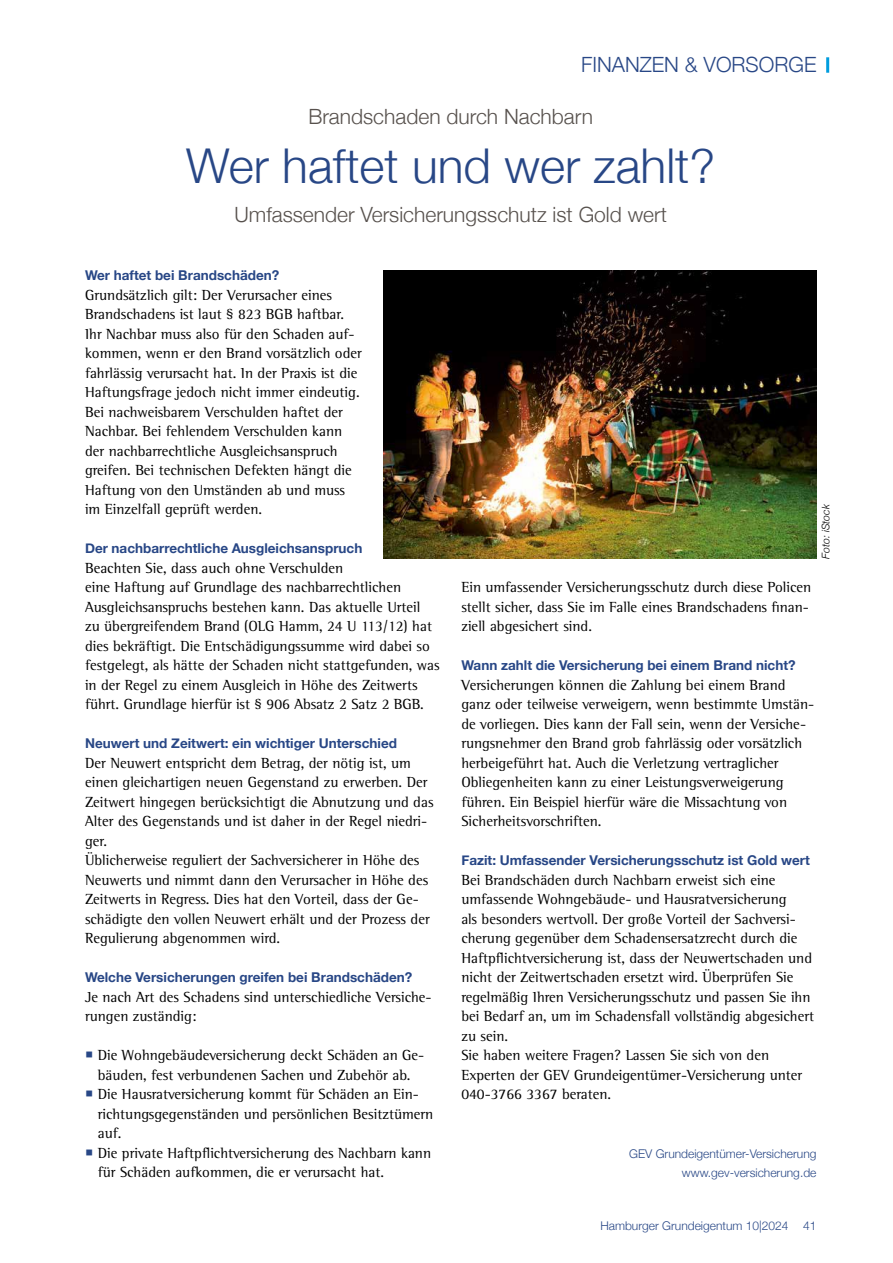
<style>
.page{position:relative;width:893px;height:1263px;background:#fff}
.page>*{position:absolute;margin:0;border:0;box-sizing:border-box;transform-origin:0 0}
.t1{font:300 48px "Helvetica Neue";color:#284786}
.t2{font:300 21px "Helvetica Neue";color:#57514d}
.t3{font:300 21px "Helvetica Neue";color:#284786}
.t4{font:15px/19.5px "Rotis Semi Serif Std";color:#000}
.t5{font:700 13.5px "Helvetica Neue";color:#284786}
.t6{font:300 12px/19.5px "Helvetica Neue";color:#284786;text-align:right}
.t7{font:italic 300 10.5px "Helvetica Neue";color:#000}
</style>
<div class="page">
<hr style="left:826px;top:57px;width:3px;height:16px;background:#009dde">
<img style="left:384px;top:270px;width:432px;height:288px">
<h2 class="t3" style="left:581px;top:48px;width:237px">FINANZEN &amp; VORSORGE</h2>
<h2 class="t2" style="left:308px;top:100px;width:286px">Brandschaden durch Nachbarn</h2>
<h1 class="t1" style="left:186px;top:127px;width:531px">Wer haftet und wer zahlt?</h1>
<h2 class="t2" style="left:234px;top:197px;width:434px">Umfassender Versicherungsschutz ist Gold wert</h2>
<p class="t5" style="left:85px;top:265px;width:196px">Wer haftet bei Brandschäden?</p>
<p class="t4" style="left:85px;top:285px;width:278px">Grundsätzlich gilt: Der Verursacher eines Brandschadens ist laut § 823 BGB haftbar.<br>Ihr Nachbar muss also für den Schaden auf&shy;kommen, wenn er den Brand vorsätzlich oder fahrlässig verursacht hat. In der Praxis ist die Haftungsfrage jedoch nicht immer eindeutig.<br>Bei nachweisbarem Verschulden haftet der Nachbar. Bei fehlendem Verschulden kann der nachbarrechtliche Ausgleichsanspruch greifen. Bei technischen Defekten hängt die Haftung von den Umständen ab und muss im Einzelfall geprüft werden.</p>
<p class="t5" style="left:85px;top:538px;width:279px">Der nachbarrechtliche Ausgleichsanspruch</p>
<p class="t4" style="left:85px;top:558px;width:356px">Beachten Sie, dass auch ohne Verschulden<br>eine Haftung auf Grundlage des nachbarrechtlichen Ausgleichsanspruchs bestehen kann. Das aktuelle Urteil<br>zu übergreifendem Brand (OLG Hamm, 24 U 113/12) hat dies bekräftigt. Die Entschädigungssumme wird dabei so festgelegt, als hätte der Schaden nicht stattgefunden, was in der Regel zu einem Ausgleich in Höhe des Zeitwerts führt. Grundlage hierfür ist § 906 Absatz 2 Satz 2 BGB.</p>
<p class="t5" style="left:85px;top:733px;width:313px">Neuwert und Zeitwert: ein wichtiger Unterschied</p>
<p class="t4" style="left:85px;top:753px;width:350px">Der Neuwert entspricht dem Betrag, der nötig ist, um einen gleichartigen neuen Gegenstand zu erwerben. Der Zeitwert hingegen berücksichtigt die Abnutzung und das Alter des Gegenstands und ist daher in der Regel niedri&shy;ger.<br>Üblicherweise reguliert der Sachversicherer in Höhe des Neuwerts und nimmt dann den Verursacher in Höhe des Zeitwerts in Regress. Dies hat den Vorteil, dass der Ge&shy;schädigte den vollen Neuwert erhält und der Prozess der Regulierung abgenommen wird.</p>
<p class="t5" style="left:85px;top:967px;width:329px">Welche Versicherungen greifen bei Brandschäden?</p>
<p class="t4" style="left:85px;top:987px;width:348px">Je nach Art des Schadens sind unterschiedliche Versiche&shy;rungen zuständig:</p>
<p class="t4" style="left:98px;top:1045px;width:337px">Die Wohngebäudeversicherung deckt Schäden an Ge&shy;bäuden, fest verbundenen Sachen und Zubehör ab.<br>Die Hausratversicherung kommt für Schäden an Ein&shy;richtungsgegenständen und persönlichen Besitztümern auf.<br>Die private Haftpflichtversicherung des Nachbarn kann für Schäden aufkommen, die er verursacht hat.</p>
<p class="t7" style="left:817px;top:558px;width:56px;rotate:-90deg">Foto: iStock</p>
<p class="t4" style="left:461px;top:577px;width:351px">Ein umfassender Versicherungsschutz durch diese Policen stellt sicher, dass Sie im Falle eines Brandschadens finan&shy;ziell abgesichert sind.</p>
<p class="t5" style="left:461px;top:655px;width:336px">Wann zahlt die Versicherung bei einem Brand nicht?</p>
<p class="t4" style="left:461px;top:675px;width:354px">Versicherungen können die Zahlung bei einem Brand ganz oder teilweise verweigern, wenn bestimmte Umstän&shy;de vorliegen. Dies kann der Fall sein, wenn der Versiche&shy;rungsnehmer den Brand grob fahrlässig oder vorsätzlich herbeigeführt hat. Auch die Verletzung vertraglicher Obliegenheiten kann zu einer Leistungsverweigerung führen. Ein Beispiel hierfür wäre die Missachtung von Sicherheitsvorschriften.</p>
<p class="t5" style="left:461px;top:850px;width:350px">Fazit: Umfassender Versicherungsschutz ist Gold wert</p>
<p class="t4" style="left:461px;top:870px;width:354px">Bei Brandschäden durch Nachbarn erweist sich eine umfassende Wohngebäude- und Hausratversicherung<br>als besonders wertvoll. Der große Vorteil der Sachversi&shy;cherung gegenüber dem Schadensersatzrecht durch die Haftpflichtversicherung ist, dass der Neuwertschaden und nicht der Zeitwertschaden ersetzt wird. Überprüfen Sie regelmäßig Ihren Versicherungsschutz und passen Sie ihn bei Bedarf an, um im Schadensfall vollständig abgesichert zu sein.<br>Sie haben weitere Fragen? Lassen Sie sich von den Experten der GEV Grundeigentümer-Versicherung unter 040-3766 3367 beraten.</p>
<p class="t6" style="left:629px;top:1143px;width:189px">GEV Grundeigentümer-Versicherung www.gev-versicherung.de</p>
<p class="t6" style="left:600px;top:1215px;width:217px">Hamburger Grundeigentum 10|2024 41</p>
</div>
